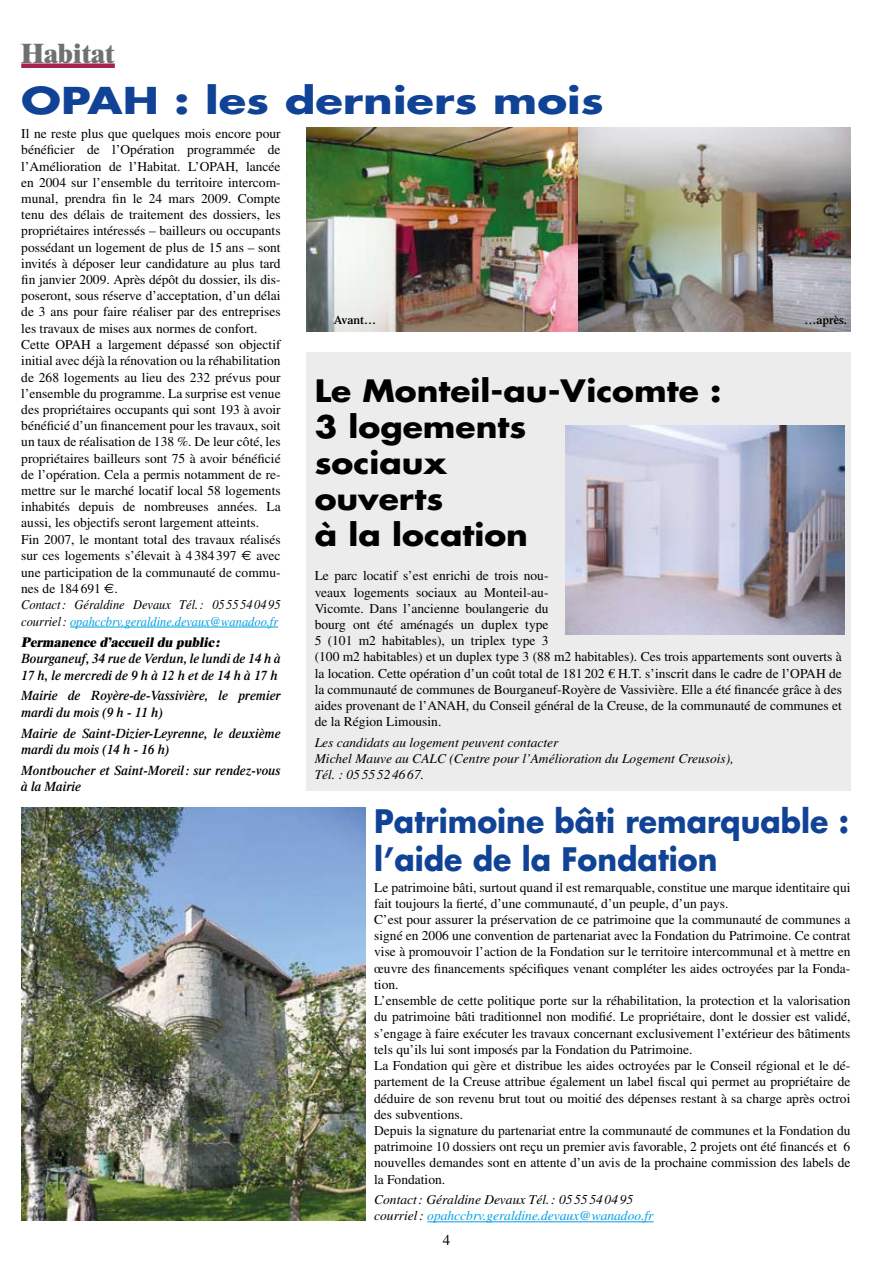
<style>
.page{position:relative;width:893px;height:1263px;background:#fff}
.page>*{position:absolute;margin:0;border:0;box-sizing:border-box;transform-origin:0 0}
.t1{font:700 36px "Futura";color:#104396;scale:1.25 1}
.t2{font:700 31.5px/37.8px "Futura";color:#104396;scale:.95 1}
.t3{font:700 30px/36px "Futura";color:#000;scale:1.1 1}
.t4{font:800 27px "Times";color:#70706f}
.t5{font:15px "Times";color:#000}
.t6{font:13.5px/16.2px "Times";color:#000}
.t7{font:italic 600 13.5px/16.2px "Times";color:#000}
.t8{font:italic 13.5px/16.2px "Times";color:#000}
.t9{font:italic 800 13.5px "Times";color:#000}
.t10{font:600 12px "Times";color:#000}
.s1{font-family:"Euro Sans"}
.s2{font-style:italic}
.s3{font-style:italic;color:#009fe3}
.s4{color:#009fe3}
</style>
<div class="page">
<div style="left:306px;top:353px;width:544px;height:438px;background:#ececec"></div>
<hr style="left:427px;top:1221px;width:227px;height:1px;background:#009fe3">
<div style="left:21px;top:63px;width:94px;height:5px;background:#a6214b"></div>
<hr style="left:70px;top:627px;width:208px;height:1px;background:#009fe3">
<img style="left:306px;top:128px;width:544px;height:204px">
<img style="left:21px;top:808px;width:345px;height:412px">
<img style="left:566px;top:425px;width:278px;height:209px">
<h3 class="t4" style="left:21px;top:37px;width:95px">Habitat</h3>
<h1 class="t1" style="left:21px;top:76px;width:468px">OPAH : les derniers mois</h1>
<p class="t6" style="left:21px;top:125px;width:261px">Il ne reste plus que quelques mois encore pour bénéficier de l’Opération programmée de l’Amélioration de l’Habitat. L’OPAH, lancée en 2004 sur l’ensemble du territoire intercom&shy;munal, prendra fin le 24 mars 2009. Compte tenu des délais de traitement des dossiers, les propriétaires intéressés – bailleurs ou occupants possédant un logement de plus de 15 ans – sont invités à déposer leur candidature au plus tard fin janvier 2009. Après dépôt du dossier, ils dis&shy;poseront, sous réserve d’acceptation, d’un délai de 3 ans pour faire réaliser par des entreprises les travaux de mises aux normes de confort.<br>Cette OPAH a largement dépassé son objectif initial avec déjà la rénovation ou la réhabilitation de 268 logements au lieu des 232 prévus pour l’ensemble du programme. La surprise est venue des propriétaires occupants qui sont 193 à avoir bénéficié d’un financement pour les travaux, soit un taux de réalisation de 138 %. De leur côté, les propriétaires bailleurs sont 75 à avoir bénéficié de l’opération. Cela a permis notamment de re&shy;mettre sur le marché locatif local 58 logements inhabités depuis de nombreuses années. La aussi, les objectifs seront largement atteints.<br>Fin 2007, le montant total des travaux réalisés sur ces logements s’élevait à 4 384397 <span class="s1">e</span> avec une participation de la communauté de commu&shy;nes de 184691 <span class="s1">e</span>.<br><span class="s2">Contact: Géraldine Devaux Tél.: 05 55 540495 courriel:</span> <span class="s3">opahccbrv.geraldine.devaux@wanadoo.fr</span></p>
<p class="t9" style="left:21px;top:633px;width:202px">Permanence d’accueildu p ublic :</p>
<p class="t7" style="left:21px;top:650px;width:261px">Bourganeuf, 34 rue de Verdun, le lundi de 14 h à<br>17 h, le mercredi de 9 h à 12 h et de 14 h à 17 h</p>
<p class="t7" style="left:21px;top:688px;width:261px">Mairie de Royère-de-Vassivière, le premier mardi du mois (9 h - 11 h)</p>
<p class="t7" style="left:21px;top:725px;width:261px">Mairie de Saint-Dizier-Leyrenne, le deuxième mardi du mois (14 h - 16 h)</p>
<p class="t7" style="left:21px;top:762px;width:261px">Montboucher et Saint-Moreil: sur rendez-vous à la Mairie</p>
<p class="t10" style="left:334px;top:313px;width:44px">Avant…</p>
<p class="t10" style="left:805px;top:313px;width:44px">…après.</p>
<h3 class="t3" style="left:315px;top:373px;width:371px">Le Monteil-au-Vicomte :<br>3 logements<br>sociaux<br>ouverts<br>à la location</h3>
<p class="t6" style="left:315px;top:568px;width:529px">Le parc locatif s’est enrichi de trois nou-<br>veaux logements sociaux au Monteil-au-<br>Vicomte. Dans l’ancienne boulangerie du<br>bourg ont été aménagés un duplex type<br>5 (101 m2 habitables), un triplex type 3<br>(100 m2 habitables) et un duplex type 3 (88 m2 habitables). Ces trois appartements sont ouverts à la location. Cette opération d’un coût total de 181 202 € H.T. s’inscrit dans le cadre de l’OPAH de la communauté de communes de Bourganeuf-Royère de Vassivière. Elle a été financée grâce à des aides provenant de l’ANAH, du Conseil général de la Creuse, de la communauté de communes et de la Région Limousin.</p>
<p class="t8" style="left:315px;top:734px;width:421px">Les candidats au logement peuvent contacter<br>Michel Mauve au CALC (Centre pour l’Amélioration du Logement Creusois),<br>Tél. : 05 55524667.</p>
<h2 class="t2" style="left:374px;top:802px;width:501px">Patrimoine bâti remarquable : l’aide de la Fondation</h2>
<p class="t6" style="left:374px;top:879px;width:478px">Le patrimoine bâti, surtout quand il est remarquable, constitue une marque identitaire qui fait toujours la fierté, d’une communauté, d’un peuple, d’un pays.<br>C’est pour assurer la préservation de ce patrimoine que la communauté de communes a signé en 2006 une convention de partenariat avec la Fondation du Patrimoine. Ce contrat vise à promouvoir l’action de la Fondation sur le territoire intercommunal et à mettre en œuvre des financements spécifiques venant compléter les aides octroyées par la Fonda&shy;tion.<br>L’ensemble de cette politique porte sur la réhabilitation, la protection et la valorisation du patrimoine bâti traditionnel non modifié. Le propriétaire, dont le dossier est validé, s’engage à faire exécuter les travaux concernant exclusivement l’extérieur des bâtiments tels qu’ils lui sont imposés par la Fondation du Patrimoine.<br>La Fondation qui gère et distribue les aides octroyées par le Conseil régional et le dé&shy;partement de la Creuse attribue également un label fiscal qui permet au propriétaire de déduire de son revenu brut tout ou moitié des dépenses restant à sa charge après octroi des subventions.<br>Depuis la signature du partenariat entre la communauté de communes et la Fondation du patrimoine 10 dossiers ont reçu un premier avis favorable, 2 projets ont été financés et 6 nouvelles demandes sont en attente d’un avis de la prochaine commission des labels de la Fondation.</p>
<p class="t8" style="left:374px;top:1192px;width:281px">Contact: Géraldine Devaux Tél.: 05 55 54 04 95 courriel: <span class="s4">opahccbrv.geraldine.devaux@wanadoo.fr</span></p>
<p class="t5" style="left:443px;top:1231px;width:9px">4</p>
</div>
